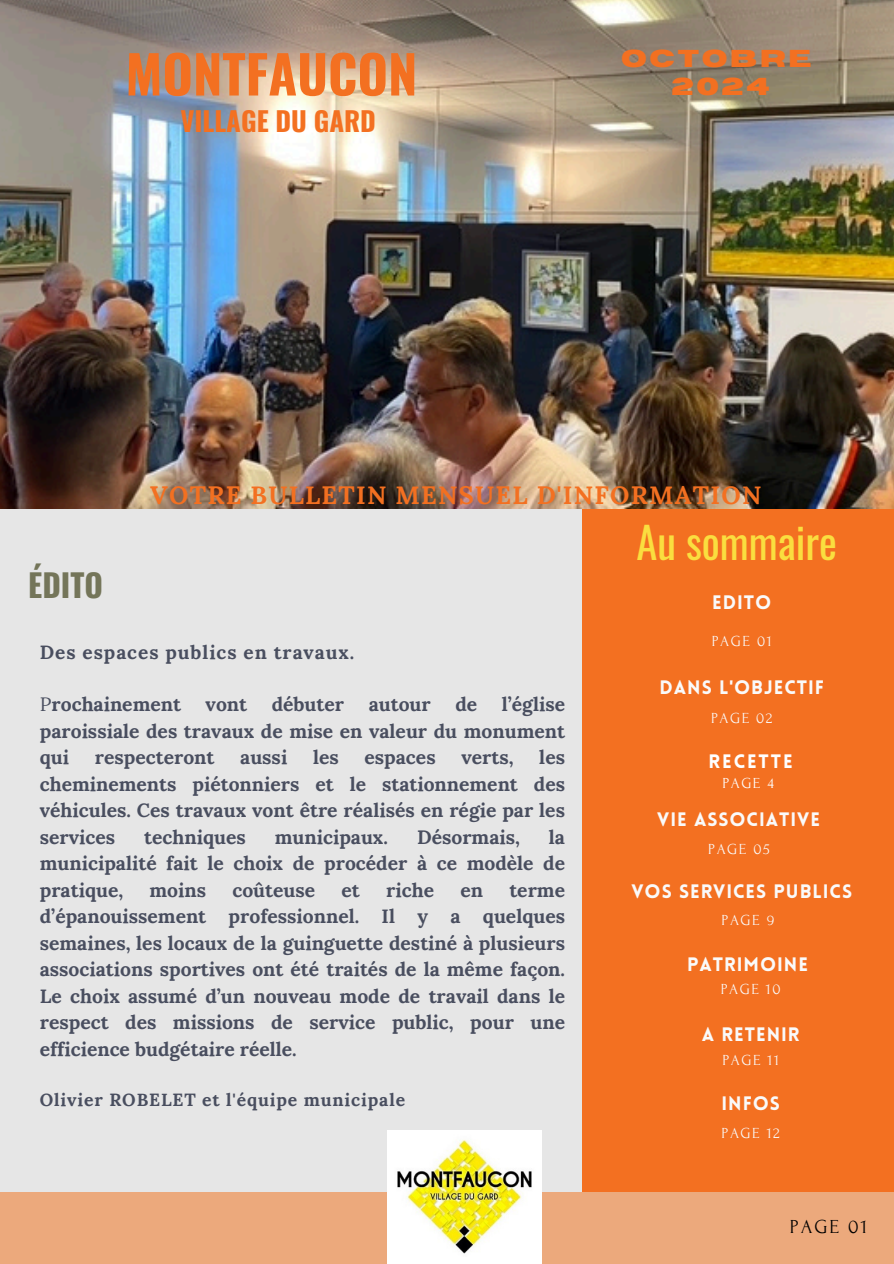
<style>
.page{position:relative;width:894px;height:1264px;background:#fff}
.page>*{position:absolute;margin:0;border:0;box-sizing:border-box;transform-origin:0 0}
.t1{font:700 52.35px "Oswald";color:#f37021}
.t2{font:42.45px "Oswald";color:#fade3f}
.t3{font:700 31.65px "Oswald";color:#747559}
.t4{font:700 26.85px "Oswald";color:#f37021}
.t5{font:700 25.05px "Lora";letter-spacing:.05em;color:#f37021}
.t6{font:700 24.3px/28.2px "Horizon";letter-spacing:.1em;color:#f37021;text-align:center}
.t7{font:19.8px "Forum";letter-spacing:.1em;color:#000}
.t8{font:700 19.35px/26.4px "Lora";color:#494e5f;text-align:justify}
.t9{font:900 19.05px "Lovelo";letter-spacing:.05em;color:#fafafa}
.t10{font:700 19.05px "Lora";letter-spacing:.05em;color:#494e5f}
.t11{font:900 19.05px "Lovelo";letter-spacing:.1em;color:#fff}
.t12{font:700 17.55px "Lora";letter-spacing:.05em;color:#494e5f}
.t13{font:15.3px "Forum";letter-spacing:.1em;color:#fafafa}
.t14{font:15.3px "Forum";color:#fff}
.s1{font-weight:400}
</style>
<div class="page">
<div style="left:0;top:0;width:893px;height:1263px;background:#e6e6e6"></div>
<div style="left:582px;top:410px;width:311px;height:782px;background:#f37021"></div>
<img style="left:0;top:0;width:893px;height:508px">
<div style="left:0;top:1192px;width:893px;height:71px;background:#eca97c"></div>
<img style="left:387px;top:1130px;width:154px;height:133px">
<h3 class="t1" style="left:125px;top:33px;width:293px">MONTFAUCON</h3>
<h3 class="t4" style="left:180px;top:99px;width:197px">VILLAGE DU GARD</h3>
<p class="t6" style="left:621px;top:45px;width:192px">OCTOBRE<br>2024</p>
<h1 class="t5" style="left:150px;top:478px;width:612px">VOTRE BULLETIN MENSUEL D'INFORMATION</h1>
<h6 class="t2" style="left:636px;top:509px;width:202px">Au sommaire</h6>
<p class="t9" style="left:712px;top:594px;width:61px">EDITO</p>
<h6 class="t13" style="left:711px;top:633px;width:61px">PAGE 01</h6>
<h5 class="t3" style="left:28px;top:560px;width:76px">ÉDITO</h5>
<h4 class="t10" style="left:40px;top:640px;width:316px">Des espaces publics en travaux.</h4>
<p class="t8" style="left:40px;top:691px;width:143px"><span class="s1">P</span>rochainement</p>
<p class="t8" style="left:205px;top:691px;width:43px">vont</p>
<p class="t8" style="left:271px;top:691px;width:74px">débuter</p>
<p class="t8" style="left:368px;top:691px;width:64px">autour</p>
<p class="t8" style="left:455px;top:691px;width:23px">de</p>
<p class="t9" style="left:659px;top:680px;width:166px">DANS L'OBJECTIF</p>
<h4 class="t13" style="left:710px;top:709px;width:63px">PAGE 02</h4>
<p class="t8" style="left:40px;top:691px;width:526px;text-indent:462px">l’église paroissiale des travaux de mise en valeur du monument qui</p>
<p class="t8" style="left:95px;top:744px;width:121px">respecteront</p>
<p class="t8" style="left:240px;top:744px;width:49px">aussi</p>
<p class="t8" style="left:313px;top:744px;width:27px">les</p>
<p class="t8" style="left:364px;top:744px;width:73px">espaces</p>
<p class="t8" style="left:461px;top:744px;width:54px">verts,</p>
<p class="t8" style="left:40px;top:744px;width:526px;text-indent:499px">les cheminements piétonniers et le stationnement des véhicules. Ces travaux vont être réalisés en régie par les services</p>
<p class="t11" style="left:708px;top:753px;width:86px">RECETTE</p>
<p class="t14" style="left:722px;top:774px;width:53px">PAGE 4</p>
<p class="t9" style="left:657px;top:811px;width:164px">VIE ASSOCIATIVE</p>
<h6 class="t13" style="left:708px;top:840px;width:63px">PAGE 05</h6>
<p class="t8" style="left:144px;top:823px;width:103px">techniques</p>
<p class="t8" style="left:275px;top:823px;width:115px">municipaux.</p>
<p class="t8" style="left:417px;top:823px;width:104px">Désormais,</p>
<p class="t8" style="left:40px;top:823px;width:526px;text-indent:509px">la municipalité fait le choix de procéder à ce modèle de pratique,</p>
<p class="t8" style="left:149px;top:876px;width:58px">moins</p>
<p class="t8" style="left:232px;top:876px;width:84px">coûteuse</p>
<p class="t8" style="left:341px;top:876px;width:20px">et</p>
<p class="t8" style="left:386px;top:876px;width:49px">riche</p>
<p class="t8" style="left:460px;top:876px;width:24px">en</p>
<h6 class="t9" style="left:631px;top:883px;width:222px">VOS SERVICES PUBLICS</h6>
<p class="t13" style="left:721px;top:911px;width:54px">PAGE 9</p>
<p class="t8" style="left:40px;top:876px;width:526px;text-indent:469px">terme d’épanouissement professionnel. Il y a quelques semaines, les locaux de la guinguette destiné à plusieurs associations sportives ont été traités de la même façon.<br>Le choix assumé d’un nouveau mode de travail dans le respect des missions de service public, pour une efficience budgétaire réelle.</p>
<h4 class="t12" style="left:40px;top:1088px;width:367px">Olivier ROBELET et l'équipe municipale</h4>
<p class="t9" style="left:686px;top:956px;width:122px">PATRIMOINE</p>
<h4 class="t13" style="left:720px;top:981px;width:61px">PAGE 10</h4>
<p class="t9" style="left:701px;top:1026px;width:99px">A RETENIR</p>
<p class="t13" style="left:722px;top:1051px;width:58px">PAGE 11</p>
<h3 class="t9" style="left:721px;top:1095px;width:60px">INFOS</h3>
<h2 class="t13" style="left:721px;top:1124px;width:60px">PAGE 12</h2>
<p class="t7" style="left:789px;top:1215px;width:79px">PAGE 01</p>
</div>
